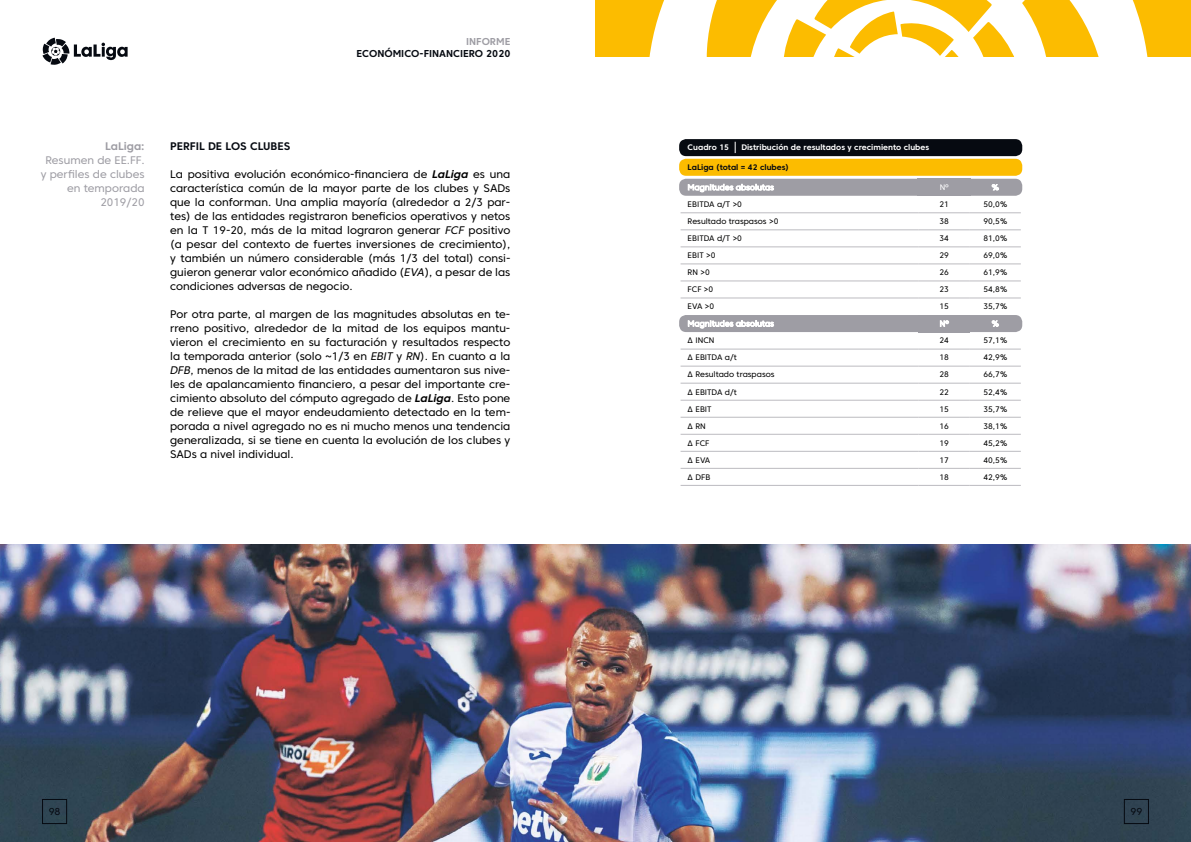
<style>
.page{position:relative;width:1191px;height:842px;background:#fff}
.page>*{position:absolute;margin:0;border:0;box-sizing:border-box;transform-origin:0 0}
.t1{font:11px/14px "Core Sans C 45";color:#000;text-align:justify}
.t2{font:11px/14px "Core Sans C 45";color:#9e9da4;text-align:right}
.t3{font:700 11px "Core Sans C 65";color:#060a11}
.t4{font:700 11px "Core Sans C 65";color:#9e9da4}
.t5{font:700 10px "Core Sans C 65";color:#060a11}
.t6{font:700 10px "Core Sans C 65";color:#9e9da4}
.t7{font:10px "Core Sans C 45";color:#060a11}
.t8{font:8px "Core Sans C 45";color:#000}
.t9{font:700 8px "Core Sans C 65";color:#fff}
.t10{font:700 8px "Core Sans C 65";color:#060a11}
.t11{font:8px "Core Sans C 45";color:#fff}
.s1{font-family:"Core Sans C 65 Bold It"}
.s2{font-family:"Core Sans C 45 Regular It"}
</style>
<div class="page">
<div style="left:918px;top:315px;width:51px;height:17px;background:#9e9da4"></div>
<div style="left:680px;top:170px;width:238px;height:6px;background:#feefc3"></div>
<hr style="left:918px;top:213px;width:51px;height:1px;background:#bcbbc0">
<hr style="left:918px;top:230px;width:51px;height:1px;background:#bcbbc0">
<hr style="left:918px;top:247px;width:51px;height:1px;background:#bcbbc0">
<hr style="left:918px;top:264px;width:51px;height:1px;background:#bcbbc0">
<hr style="left:918px;top:281px;width:51px;height:1px;background:#bcbbc0">
<hr style="left:918px;top:298px;width:51px;height:1px;background:#bcbbc0">
<hr style="left:918px;top:349px;width:51px;height:1px;background:#bcbbc0">
<hr style="left:918px;top:366px;width:51px;height:1px;background:#bcbbc0">
<hr style="left:918px;top:383px;width:51px;height:1px;background:#bcbbc0">
<hr style="left:918px;top:400px;width:51px;height:1px;background:#bcbbc0">
<hr style="left:918px;top:417px;width:51px;height:1px;background:#bcbbc0">
<hr style="left:918px;top:434px;width:51px;height:1px;background:#bcbbc0">
<hr style="left:918px;top:451px;width:51px;height:1px;background:#bcbbc0">
<hr style="left:918px;top:468px;width:51px;height:1px;background:#bcbbc0">
<hr style="left:918px;top:485px;width:51px;height:1px;background:#bcbbc0">
<hr style="left:680px;top:213px;width:238px;height:1px;background:#bcbbc0">
<hr style="left:969px;top:213px;width:51px;height:1px;background:#bcbbc0">
<hr style="left:680px;top:230px;width:238px;height:1px;background:#bcbbc0">
<hr style="left:969px;top:230px;width:51px;height:1px;background:#bcbbc0">
<hr style="left:680px;top:247px;width:238px;height:1px;background:#bcbbc0">
<hr style="left:680px;top:264px;width:238px;height:1px;background:#bcbbc0">
<hr style="left:680px;top:281px;width:238px;height:1px;background:#bcbbc0">
<hr style="left:680px;top:298px;width:238px;height:1px;background:#bcbbc0">
<hr style="left:680px;top:349px;width:238px;height:1px;background:#bcbbc0">
<hr style="left:680px;top:366px;width:238px;height:1px;background:#bcbbc0">
<hr style="left:680px;top:383px;width:238px;height:1px;background:#bcbbc0">
<hr style="left:680px;top:400px;width:238px;height:1px;background:#bcbbc0">
<hr style="left:680px;top:417px;width:238px;height:1px;background:#bcbbc0">
<hr style="left:680px;top:434px;width:238px;height:1px;background:#bcbbc0">
<hr style="left:680px;top:451px;width:238px;height:1px;background:#bcbbc0">
<hr style="left:680px;top:468px;width:238px;height:1px;background:#bcbbc0">
<hr style="left:680px;top:485px;width:238px;height:1px;background:#bcbbc0">
<hr style="left:969px;top:247px;width:51px;height:1px;background:#bcbbc0">
<hr style="left:969px;top:264px;width:51px;height:1px;background:#bcbbc0">
<hr style="left:969px;top:281px;width:51px;height:1px;background:#bcbbc0">
<hr style="left:969px;top:298px;width:51px;height:1px;background:#bcbbc0">
<hr style="left:969px;top:349px;width:51px;height:1px;background:#bcbbc0">
<hr style="left:969px;top:366px;width:51px;height:1px;background:#bcbbc0">
<hr style="left:969px;top:383px;width:51px;height:1px;background:#bcbbc0">
<hr style="left:969px;top:400px;width:51px;height:1px;background:#bcbbc0">
<hr style="left:969px;top:417px;width:51px;height:1px;background:#bcbbc0">
<hr style="left:969px;top:434px;width:51px;height:1px;background:#bcbbc0">
<hr style="left:969px;top:451px;width:51px;height:1px;background:#bcbbc0">
<hr style="left:969px;top:468px;width:51px;height:1px;background:#bcbbc0">
<hr style="left:969px;top:485px;width:51px;height:1px;background:#bcbbc0">
<div style="left:679px;top:139px;width:343px;height:17px;background:#060a11;border-radius:7px"></div>
<div style="left:679px;top:159px;width:343px;height:17px;background:#fcbc00;border-radius:7px"></div>
<svg style="left:679px;top:179px;width:343px;height:17px;background:#a6a5ac"></svg>
<svg style="left:679px;top:315px;width:239px;height:17px;background:#a7a7ad"></svg>
<svg style="left:939px;top:320px;width:10px;height:7px"></svg>
<svg style="left:969px;top:315px;width:53px;height:17px"></svg>
<img style="left:0;top:544px;width:1191px;height:298px">
<div style="left:1124px;top:799px;width:24px;height:25px;border:1px solid #060a11"></div>
<div style="left:42px;top:799px;width:25px;height:25px;border:1px solid #060a11"></div>
<svg style="left:43px;top:38px;width:85px;height:27px"></svg>
<svg style="left:595px;top:0;width:69px;height:57px;background:#fcc41e"></svg>
<svg style="left:706px;top:0;width:485px;height:57px"></svg>
<p class="t6" style="left:466px;top:35px;width:46px">INFORME</p>
<p class="t5" style="left:356px;top:47px;width:155px">ECONÓMICO-FINANCIERO 2020</p>
<p class="t4" style="left:105px;top:139px;width:41px">LaLiga:</p>
<p class="t2" style="left:41px;top:153px;width:105px">Resumen de EE.FF. y perfiles de clubes en temporada<br>2019/20</p>
<p class="t3" style="left:170px;top:139px;width:122px">PERFIL DE LOS CLUBES</p>
<p class="t1" style="left:170px;top:167px;width:342px">La positiva evolución económico-financiera de <span class="s1">LaLiga</span> es una característica común de la mayor parte de los clubes y SADs que la conforman. Una amplia mayoría (alrededor a 2/3 par&shy;tes) de las entidades registraron beneficios operativos y netos en la T 19-20, más de la mitad lograron generar <span class="s2">FCF</span> positivo (a pesar del contexto de fuertes inversiones de crecimiento), y también un número considerable (más 1/3 del total) consi&shy;guieron generar valor económico añadido (<span class="s2">EVA</span>), a pesar de las condiciones adversas de negocio.</p>
<p class="t1" style="left:170px;top:307px;width:342px">Por otra parte, al margen de las magnitudes absolutas en te&shy;rreno positivo, alrededor de la mitad de los equipos mantu&shy;vieron el crecimiento en su facturación y resultados respecto la temporada anterior (solo ~1/3 en <span class="s2">EBIT</span> y <span class="s2">RN</span>). En cuanto a la <span class="s2">DFB</span>, menos de la mitad de las entidades aumentaron sus nive&shy;les de apalancamiento financiero, a pesar del importante cre&shy;cimiento absoluto del cómputo agregado de <span class="s1">LaLiga</span>. Esto pone de relieve que el mayor endeudamiento detectado en la tem&shy;porada a nivel agregado no es ni mucho menos una tendencia generalizada, si se tiene en cuenta la evolución de los clubes y SADs a nivel individual.</p>
<p class="t9" style="left:687px;top:143px;width:43px">Cuadro 15</p>
<p class="t9" style="left:741px;top:143px;width:189px">Distribución de resultados y crecimiento clubes</p>
<p class="t10" style="left:687px;top:162px;width:103px">LaLiga (total = 42 clubes)</p>
<p class="t11" style="left:939px;top:182px;width:11px">Nº</p>
<p class="t8" style="left:687px;top:199px;width:56px">EBITDA a/T &gt;0</p>
<p class="t8" style="left:939px;top:199px;width:11px">21</p>
<p class="t8" style="left:983px;top:199px;width:25px">50,0%</p>
<p class="t8" style="left:687px;top:216px;width:92px">Resultado traspasos &gt;0</p>
<p class="t8" style="left:939px;top:216px;width:11px">38</p>
<p class="t8" style="left:983px;top:216px;width:25px">90,5%</p>
<p class="t8" style="left:687px;top:233px;width:56px">EBITDA d/T &gt;0</p>
<p class="t8" style="left:939px;top:233px;width:11px">34</p>
<p class="t8" style="left:983px;top:233px;width:25px">81,0%</p>
<p class="t8" style="left:687px;top:250px;width:29px">EBIT &gt;0</p>
<p class="t8" style="left:939px;top:250px;width:11px">29</p>
<p class="t8" style="left:983px;top:250px;width:25px">69,0%</p>
<p class="t8" style="left:687px;top:267px;width:24px">RN &gt;0</p>
<p class="t8" style="left:939px;top:267px;width:11px">26</p>
<p class="t8" style="left:983px;top:267px;width:25px">61,9%</p>
<p class="t8" style="left:687px;top:284px;width:27px">FCF &gt;0</p>
<p class="t8" style="left:939px;top:284px;width:11px">23</p>
<p class="t8" style="left:983px;top:284px;width:25px">54,8%</p>
<p class="t8" style="left:687px;top:301px;width:28px">EVA &gt;0</p>
<p class="t8" style="left:939px;top:301px;width:11px">15</p>
<p class="t8" style="left:983px;top:301px;width:25px">35,7%</p>
<p class="t8" style="left:687px;top:336px;width:28px">Δ INCN</p>
<p class="t8" style="left:939px;top:336px;width:11px">24</p>
<p class="t8" style="left:983px;top:336px;width:25px">57,1%</p>
<p class="t8" style="left:687px;top:353px;width:51px">Δ EBITDA a/t</p>
<p class="t8" style="left:939px;top:353px;width:11px">18</p>
<p class="t8" style="left:983px;top:353px;width:25px">42,9%</p>
<p class="t8" style="left:687px;top:370px;width:88px">Δ Resultado traspasos</p>
<p class="t8" style="left:939px;top:370px;width:11px">28</p>
<p class="t8" style="left:983px;top:370px;width:25px">66,7%</p>
<p class="t8" style="left:687px;top:387px;width:51px">Δ EBITDA d/t</p>
<p class="t8" style="left:939px;top:387px;width:11px">22</p>
<p class="t8" style="left:983px;top:387px;width:25px">52,4%</p>
<p class="t8" style="left:687px;top:404px;width:25px">Δ EBIT</p>
<p class="t8" style="left:939px;top:404px;width:11px">15</p>
<p class="t8" style="left:983px;top:404px;width:25px">35,7%</p>
<p class="t8" style="left:687px;top:421px;width:20px">Δ RN</p>
<p class="t8" style="left:939px;top:421px;width:11px">16</p>
<p class="t8" style="left:983px;top:421px;width:25px">38,1%</p>
<p class="t8" style="left:687px;top:438px;width:23px">Δ FCF</p>
<p class="t8" style="left:939px;top:438px;width:11px">19</p>
<p class="t8" style="left:983px;top:438px;width:25px">45,2%</p>
<p class="t8" style="left:687px;top:455px;width:24px">Δ EVA</p>
<p class="t8" style="left:939px;top:455px;width:11px">17</p>
<p class="t8" style="left:983px;top:455px;width:25px">40,5%</p>
<p class="t8" style="left:687px;top:472px;width:24px">Δ DFB</p>
<p class="t8" style="left:939px;top:472px;width:11px">18</p>
<p class="t8" style="left:983px;top:472px;width:25px">42,9%</p>
<p class="t7" style="left:49px;top:805px;width:13px">98</p>
<p class="t7" style="left:1130px;top:805px;width:13px">99</p>
</div>
